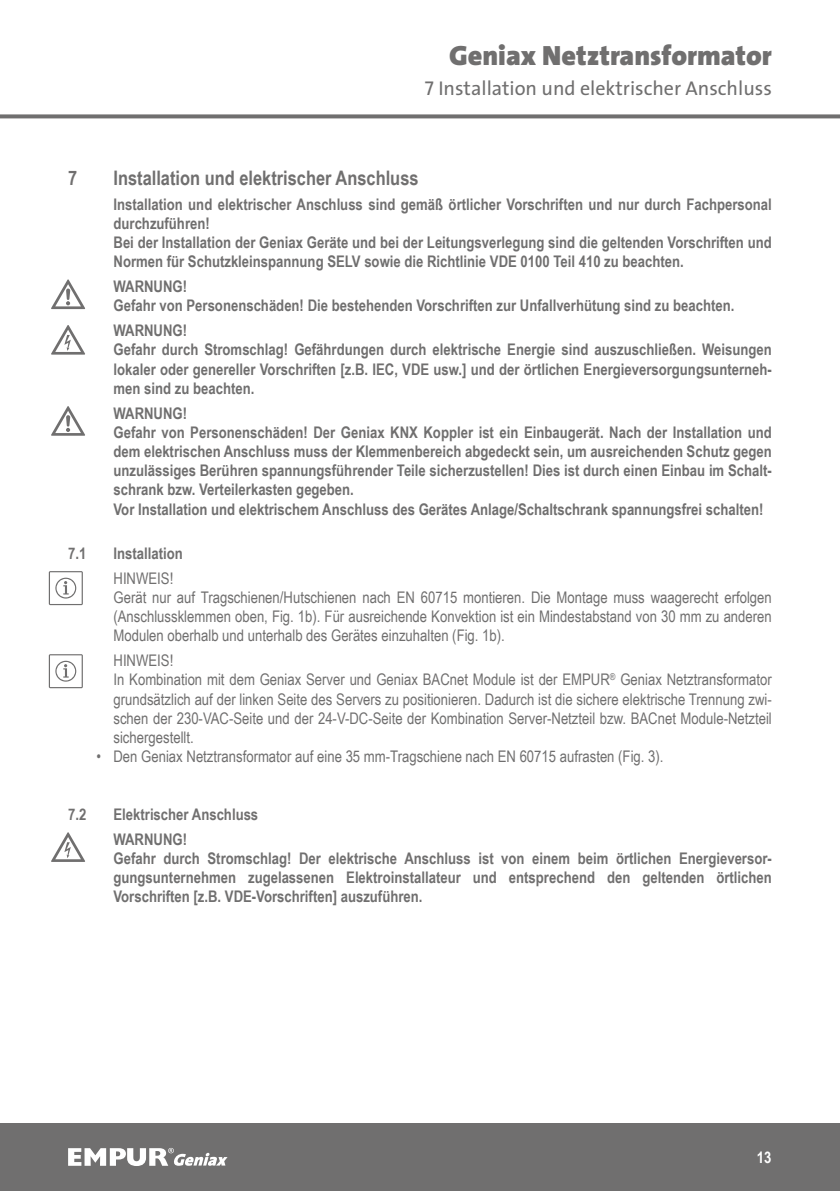
<style>
.page{position:relative;width:840px;height:1191px;background:#fff}
.page>*{position:absolute;margin:0;border:0;box-sizing:border-box;transform-origin:0 0}
.t1{font:900 28px "The Sans";color:#706f6f}
.t2{font:20px "The Sans";color:#706f6f}
.t3{font:700 20px "Arial Narrow";color:#706f6f}
.t4{font:700 16px/19.2px "Arial Narrow";color:#706f6f}
.t5{font:16px/19.2px "Arial Narrow";color:#706f6f}
.t6{font:700 16px "Arial Narrow";color:#fff}
.s1{font-family:"The Sans Caps"}
</style>
<div class="page">
<div style="left:0;top:1123px;width:839px;height:68px;background:#706f6f"></div>
<svg style="left:68px;top:1148px;width:159px;height:18px"></svg>
<svg style="left:0;top:114px;width:839px;height:4px;background:#7f7e7e"></svg>
<svg style="left:49px;top:571px;width:34px;height:34px"></svg>
<svg style="left:49px;top:654px;width:34px;height:34px"></svg>
<svg style="left:51px;top:279px;width:34px;height:30px"></svg>
<svg style="left:51px;top:406px;width:34px;height:30px"></svg>
<svg style="left:51px;top:325px;width:34px;height:29px"></svg>
<svg style="left:51px;top:832px;width:34px;height:30px"></svg>
<h1 class="t1" style="left:449px;top:32px;width:324px">Geniax Netztransformator</h1>
<p class="t2" style="left:424px;top:72px;width:348px"><span class="s1">7</span> Installation und elektrischer Anschluss</p>
<p class="t3" style="left:68px;top:162px;width:11px">7</p>
<p class="t3" style="left:113px;top:162px;width:306px">Installation und elektrischer Anschluss</p>
<p class="t4" style="left:113px;top:193px;width:659px">Installation und elektrischer Anschluss sind gemäß örtlicher Vorschriften und nur durch Fachpersonal durchzuführen!<br>Bei der Installation der Geniax Geräte und bei der Leitungsverlegung sind die geltenden Vorschriften und Normen für Schutzkleinspannung SELV sowie die Richtlinie VDE 0100 Teil 410 zu beachten.</p>
<p class="t4" style="left:113px;top:276px;width:622px">WARNUNG!<br>Gefahr von Personenschäden! Die bestehenden Vorschriften zur Unfallverhütung sind zu beachten.</p>
<p class="t4" style="left:113px;top:320px;width:659px">WARNUNG!<br>Gefahr durch Stromschlag! Gefährdungen durch elektrische Energie sind auszuschließen. Weisungen lokaler oder genereller Vorschriften [z.B. IEC, VDE usw.] und der örtlichen Energieversorgungsunterneh&shy;men sind zu beachten.</p>
<p class="t4" style="left:113px;top:402px;width:659px">WARNUNG!<br>Gefahr von Personenschäden! Der Geniax KNX Koppler ist ein Einbaugerät. Nach der Installation und dem elektrischen Anschluss muss der Klemmenbereich abgedeckt sein, um ausreichenden Schutz gegen unzulässiges Berühren spannungsführender Teile sicherzustellen! Dies ist durch einen Einbau im Schalt&shy;schrank bzw. Verteilerkasten gegeben.<br>Vor Installation und elektrischem Anschluss des Gerätes Anlage/Schaltschrank spannungsfrei schalten!</p>
<p class="t4" style="left:68px;top:543px;width:20px">7.1</p>
<p class="t4" style="left:113px;top:543px;width:71px">Installation</p>
<p class="t5" style="left:113px;top:568px;width:659px">HINWEIS!<br>Gerät nur auf Tragschienen/Hutschienen nach EN 60715 montieren. Die Montage muss waagerecht erfolgen (Anschlussklemmen oben, Fig. 1b). Für ausreichende Konvektion ist ein Mindestabstand von 30 mm zu anderen Modulen oberhalb und unterhalb des Gerätes einzuhalten (Fig. 1b).</p>
<p class="t5" style="left:113px;top:650px;width:659px">HINWEIS!<br>In Kombination mit dem Geniax Server und Geniax BACnet Module ist der EMPUR<sup>®</sup> Geniax Netztransformator grundsätzlich auf der linken Seite des Servers zu positionieren. Dadurch ist die sichere elektrische Trennung zwi&shy;schen der 230-VAC-Seite und der 24-V-DC-Seite der Kombination Server-Netzteil bzw. BACnet Module-Netzteil sichergestellt.</p>
<p class="t5" style="left:96px;top:746px;width:568px">• Den Geniax Netztransformator auf eine 35 mm-Tragschiene nach EN 60715 aufrasten (Fig. 3).</p>
<p class="t4" style="left:68px;top:804px;width:20px">7.2</p>
<p class="t4" style="left:113px;top:801px;width:146px;line-height:24.8px">Elektrischer Anschluss<br>WARNUNG!</p>
<p class="t4" style="left:113px;top:848px;width:659px;text-align:justify">Gefahr durch Stromschlag! Der elektrische Anschluss ist von einem beim örtlichen Energieversor&shy;gungsunternehmen zugelassenen Elektroinstallateur und entsprechend den geltenden örtlichen Vorschriften [z.B. VDE-Vorschriften] auszuführen.</p>
<p class="t6" style="left:756px;top:1145px;width:16px">13</p>
</div>
